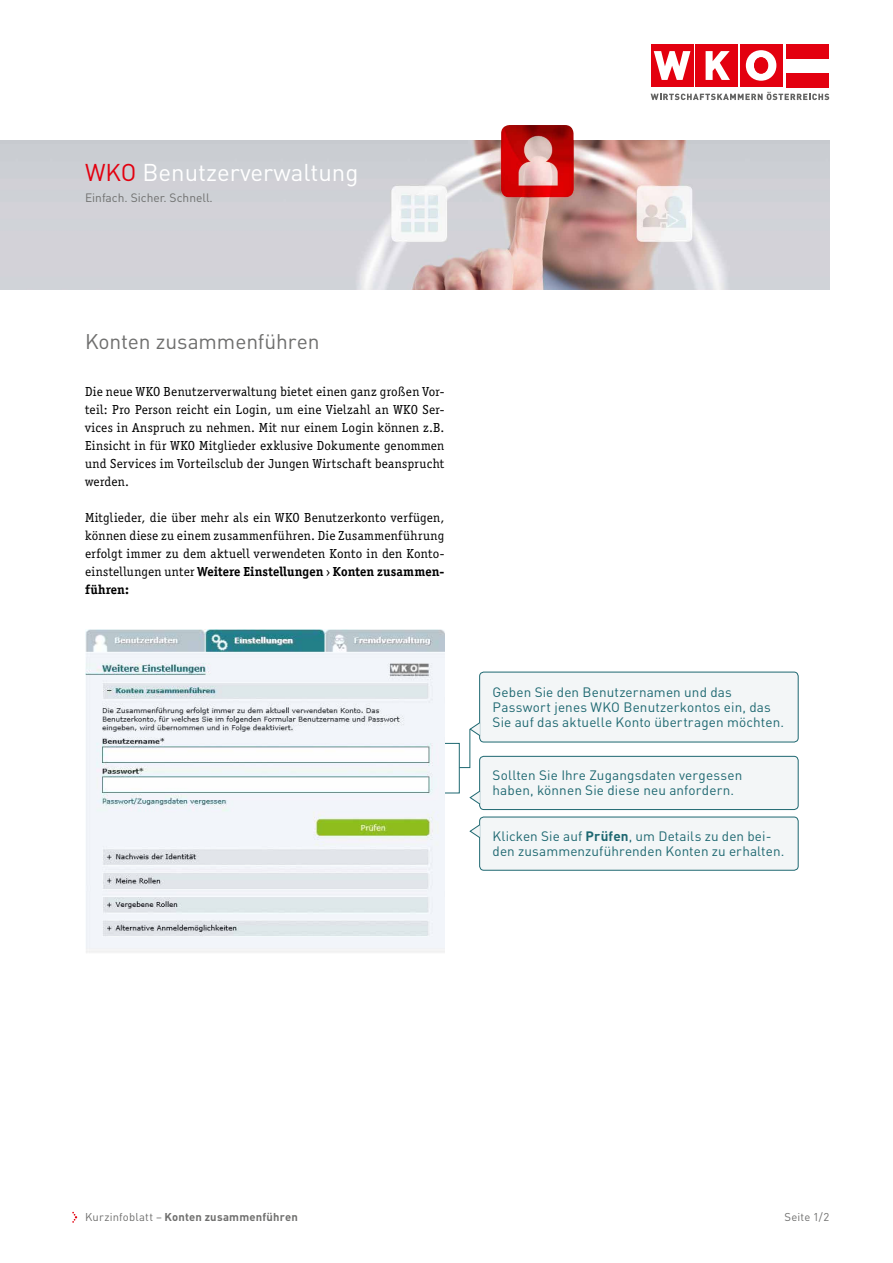
<style>
.page{position:relative;width:893px;height:1263px;background:#fff}
.page>*{position:absolute;margin:0;border:0;box-sizing:border-box;transform-origin:0 0}
.t1{font:24px "DIN";color:#fff}
.t2{font:21px "DIN";letter-spacing:-.005em;color:#6f6f6e}
.t3{font:13.5px/18px "Officina Serif";letter-spacing:.025em;color:#000;text-align:justify}
.t4{font:13.5px/15px "DIN";letter-spacing:.01em;color:#1e6871}
.t5{font:12px "DIN";color:#6f6f6e}
.t6{font:700 11.25px "DIN";letter-spacing:.02em;color:#6f6f6e}
.t7{font:11.25px "DIN";letter-spacing:.02em;color:#6f6f6e}
.s1{color:#e3000f}
.s2{font-weight:700}
.s3{font-weight:400}
</style>
<div class="page">
<img style="left:0;top:140px;width:829px;height:149px">
<img style="left:501px;top:125px;width:72px;height:73px">
<div style="left:740px;top:45px;width:42px;height:42px;background:#e3000f"></div>
<div style="left:695px;top:45px;width:43px;height:42px;background:#e3000f"></div>
<svg style="left:651px;top:92px;width:178px;height:8px"></svg>
<svg style="left:706px;top:51px;width:24px;height:29px"></svg>
<div style="left:651px;top:45px;width:42px;height:42px;background:#e3000f"></div>
<svg style="left:654px;top:51px;width:36px;height:29px"></svg>
<div style="left:786px;top:45px;width:43px;height:14px;background:#e3000f"></div>
<div style="left:786px;top:73px;width:43px;height:14px;background:#e3000f"></div>
<svg style="left:746px;top:50px;width:30px;height:31px"></svg>
<div style="left:754px;top:58px;width:14px;height:15px;background:#e3000f;border-radius:50%"></div>
<div style="left:754px;top:57px;width:14px;height:17px;border:1px solid #e3000f;border-radius:50%"></div>
<svg style="left:72px;top:1212px;width:5px;height:11px"></svg>
<div style="left:480px;top:672px;width:318px;height:70px;background:#f3f6f7;border-radius:4px"></div>
<div style="left:479px;top:672px;width:319px;height:70px;border:1px solid #1e6871;border-radius:4px"></div>
<img style="left:85px;top:629px;width:359px;height:324px">
<div style="left:480px;top:756px;width:318px;height:53px;background:#f3f6f7;border-radius:4px"></div>
<div style="left:479px;top:756px;width:319px;height:54px;border:1px solid #1e6871;border-radius:4px"></div>
<svg style="left:470px;top:790px;width:10px;height:15px"></svg>
<div style="left:480px;top:817px;width:318px;height:53px;background:#f3f6f7;border-radius:4px"></div>
<div style="left:479px;top:817px;width:319px;height:53px;border:1px solid #1e6871;border-radius:4px"></div>
<svg style="left:470px;top:824px;width:10px;height:14px"></svg>
<svg style="left:459px;top:722px;width:21px;height:46px"></svg>
<h1 class="t1" style="left:85px;top:157px;width:275px"><span class="s1">WKO</span> Benutzerverwaltung</h1>
<p class="t5" style="left:85px;top:190px;width:129px">Einfach. Sicher. Schnell.</p>
<h2 class="t2" style="left:85px;top:328px;width:236px">Konten zusammenführen</h2>
<p class="t3" style="left:85px;top:383px;width:361px">Die neue WKO Benutzerverwaltung bietet einen ganz großen Vor&shy;teil: Pro Person reicht ein Login, um eine Vielzahl an WKO Ser&shy;vices in Anspruch zu nehmen. Mit nur einem Login können z.B.<br>Einsicht in für WKO Mitglieder exklusive Dokumente genommen und Services im Vorteilsclub der Jungen Wirtschaft beansprucht werden.</p>
<p class="t3" style="left:85px;top:509px;width:361px">Mitglieder, die über mehr als ein WKO Benutzerkonto verfügen, können diese zu einem zusammenführen. Die Zusammenführung erfolgt immer zu dem aktuell verwendeten Konto in den Konto&shy;einstellungen unter <span class="s2">Weitere Einstellungen</span> › <span class="s2">Konten zusammen&shy;führen:</span></p>
<p class="t4" style="left:493px;top:684px;width:293px">Geben Sie den Benutzernamen und das<br>Passwort jenes WKO Benutzerkontos ein, das<br>Sie auf das aktuelle Konto übertragen möchten.</p>
<p class="t4" style="left:493px;top:768px;width:251px">Sollten Sie Ihre Zugangsdaten vergessen haben, können Sie diese neu anfordern.</p>
<p class="t4" style="left:493px;top:828px;width:293px">Klicken Sie auf <span class="s2">Prüfen</span>, um Details zu den bei&shy;den zusammenzuführenden Konten zu erhalten.</p>
<p class="t6" style="left:85px;top:1210px;width:214px"><span class="s3">Kurzinfoblatt –</span> Konten zusammenführen</p>
<p class="t7" style="left:784px;top:1210px;width:46px">Seite 1/2</p>
</div>
